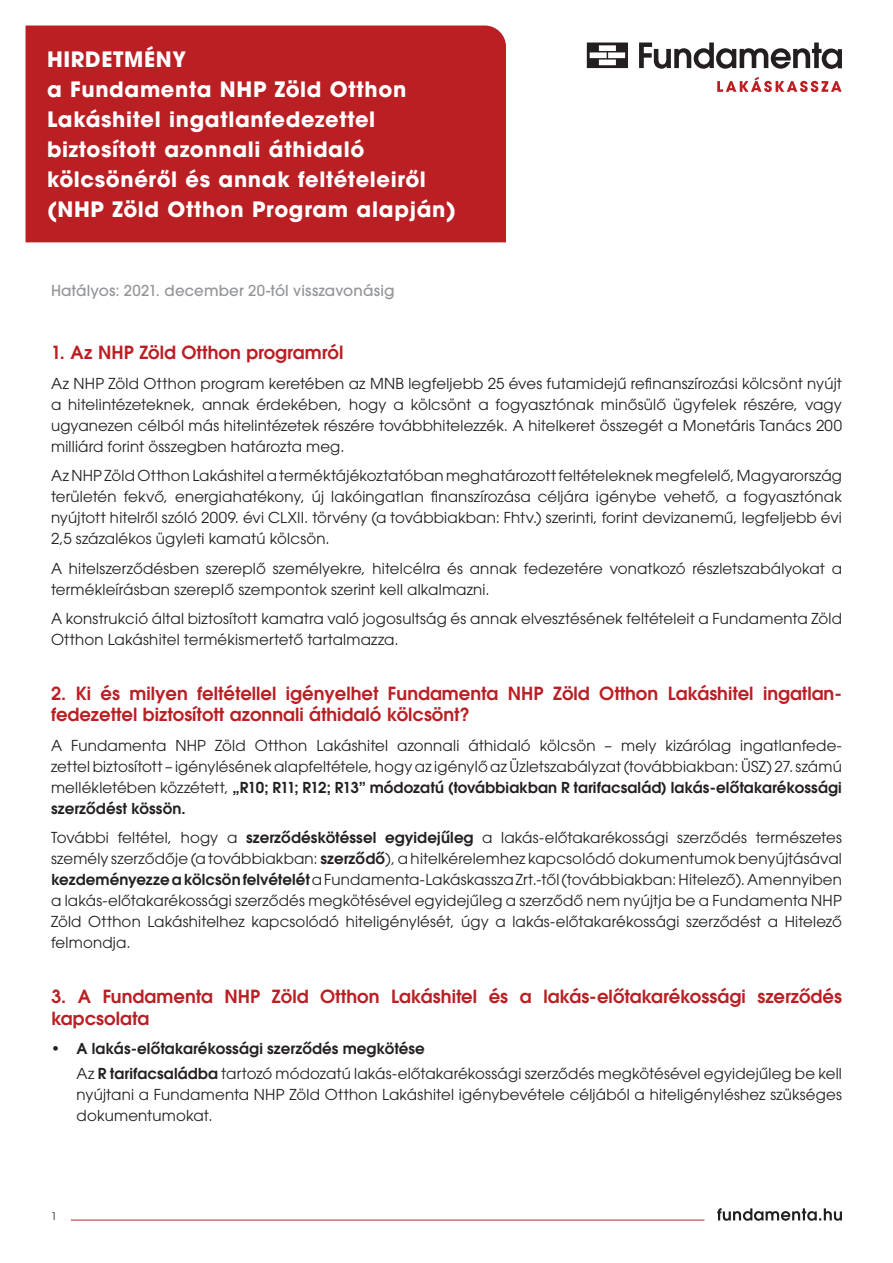
<style>
.page{position:relative;width:893px;height:1263px;background:#fff}
.page>*{position:absolute;margin:0;border:0;box-sizing:border-box;transform-origin:0 0}
.t1{font:700 21px/30px "ITC Avant Garde Pro";letter-spacing:.03em;color:#fff}
.t2{font:600 18px/21px "ITC Avant Garde Pro";color:#ba1f24}
.kenyér_OKOK{font:15px/21px "ITC Avant Garde Pro";letter-spacing:.01em;color:#231f20;text-align:justify}
.kenyér_OKOK-2{font:600 15px "ITC Avant Garde Pro";letter-spacing:.005em;color:#231f20}
.kenyér_OKOK-3{font:500 15px "ITC Avant Garde Pro";letter-spacing:.01em;color:#939598}
.t3{font:10.5px "ITC Avant Garde Pro";color:#231f20}
.s1{font-weight:600}
</style>
<div class="page">
<svg style="left:587px;top:43px;width:41px;height:25px"></svg>
<svg style="left:639px;top:43px;width:203px;height:26px"></svg>
<svg style="left:717px;top:77px;width:125px;height:15px"></svg>
<svg style="left:717px;top:1208px;width:125px;height:13px"></svg>
<hr style="left:71px;top:1220px;width:633px;height:1px;background:#ba1f24">
<div style="left:26px;top:26px;width:480px;height:216px;background:#ba1f24"></div>
<p class="t1" style="left:47px;top:44px;width:410px">HIRDETMÉNY<br>a Fundamenta NHP Zöld Otthon<br>Lakáshitel ingatlanfedezettel biztosított azonnali áthidaló kölcsönéről és annak feltételeiről (NHP Zöld Otthon Program alapján)</p>
<p class="kenyér_OKOK-3" style="left:51px;top:281px;width:345px">Hatályos: 2021. december 20-tól visszavonásig</p>
<p class="t2" style="left:51px;top:342px;width:294px">1. Az NHP Zöld Otthon programról</p>
<p class="kenyér_OKOK" style="left:51px;top:373px;width:792px">Az NHP Zöld Otthon program keretében az MNB legfeljebb 25 éves futamidejű refinanszírozási kölcsönt nyújt a hitelintézeteknek, annak érdekében, hogy a kölcsönt a fogyasztónak minősülő ügyfelek részére, vagy ugyanezen célból más hitelintézetek részére továbbhitelezzék. A hitelkeret összegét a Monetáris Tanács 200 milliárd forint összegben határozta meg.</p>
<p class="kenyér_OKOK" style="left:51px;top:465px;width:792px">Az NHP Zöld Otthon Lakáshitel a terméktájékoztatóban meghatározott feltételeknek megfelelő, Magyarország területén fekvő, energiahatékony, új lakóingatlan finanszírozása céljára igénybe vehető, a fogyasztónak nyújtott hitelről szóló 2009. évi CLXII. törvény (a továbbiakban: Fhtv.) szerinti, forint devizanemű, legfeljebb évi 2,5 százalékos ügyleti kamatú kölcsön.</p>
<p class="kenyér_OKOK" style="left:51px;top:558px;width:792px">A hitelszerződésben szereplő személyekre, hitelcélra és annak fedezetére vonatkozó részletszabályokat a termékleírásban szereplő szempontok szerint kell alkalmazni.</p>
<p class="kenyér_OKOK" style="left:51px;top:608px;width:792px">A konstrukció által biztosított kamatra való jogosultság és annak elvesztésének feltételeit a Fundamenta Zöld<br>Otthon Lakáshitel termékismertető tartalmazza.</p>
<p class="t2" style="left:51px;top:683px;width:792px">2. Ki és milyen feltétellel igényelhet Fundamenta NHP Zöld Otthon Lakáshitel ingatlan&shy;fedezettel biztosított azonnali áthidaló kölcsönt?</p>
<p class="kenyér_OKOK" style="left:51px;top:734px;width:792px">A Fundamenta NHP Zöld Otthon Lakáshitel azonnali áthidaló kölcsön – mely kizárólag ingatlanfede&shy;zettel biztosított – igénylésének alapfeltétele, hogy az igénylő az Üzletszabályzat (továbbiakban: ÜSZ) 27. számú mellékletében közzétett, <span class="s1">„R10; R11; R12; R13” módozatú (továbbiakban R tarifacsalád) lakás-előtakarékossági szerződést kössön.</span></p>
<p class="kenyér_OKOK" style="left:51px;top:827px;width:792px">További feltétel, hogy a <span class="s1">szerződéskötéssel egyidejűleg</span> a lakás-előtakarékossági szerződés természetes személy szerződője (a továbbiakban: <span class="s1">szerződő</span>), a hitelkérelemhez kapcsolódó dokumentumok benyújtásával <span class="s1">kezdeményezze a kölcsön felvételét</span> a Fundamenta-Lakáskassza Zrt.-től (továbbiakban: Hitelező). Amennyiben a lakás-előtakarékossági szerződés megkötésével egyidejűleg a szerződő nem nyújtja be a Fundamenta NHP Zöld Otthon Lakáshitelhez kapcsolódó hiteligénylését, úgy a lakás-előtakarékossági szerződést a Hitelező felmondja.</p>
<p class="t2" style="left:51px;top:985px;width:792px;line-height:21.6px">3. A Fundamenta NHP Zöld Otthon Lakáshitel és a lakás-előtakarékossági szerződés kapcsolata</p>
<p class="kenyér_OKOK-2" style="left:51px;top:1039px;width:375px">• A lakás-előtakarékossági szerződés megkötése</p>
<p class="kenyér_OKOK" style="left:77px;top:1063px;width:767px">Az <span class="s1">R tarifacsaládba</span> tartozó módozatú lakás-előtakarékossági szerződés megkötésével egyidejűleg be kell nyújtani a Fundamenta NHP Zöld Otthon Lakáshitel igénybevétele céljából a hiteligényléshez szükséges dokumentumokat.</p>
<p class="t3" style="left:51px;top:1210px;width:7px">1</p>
</div>
